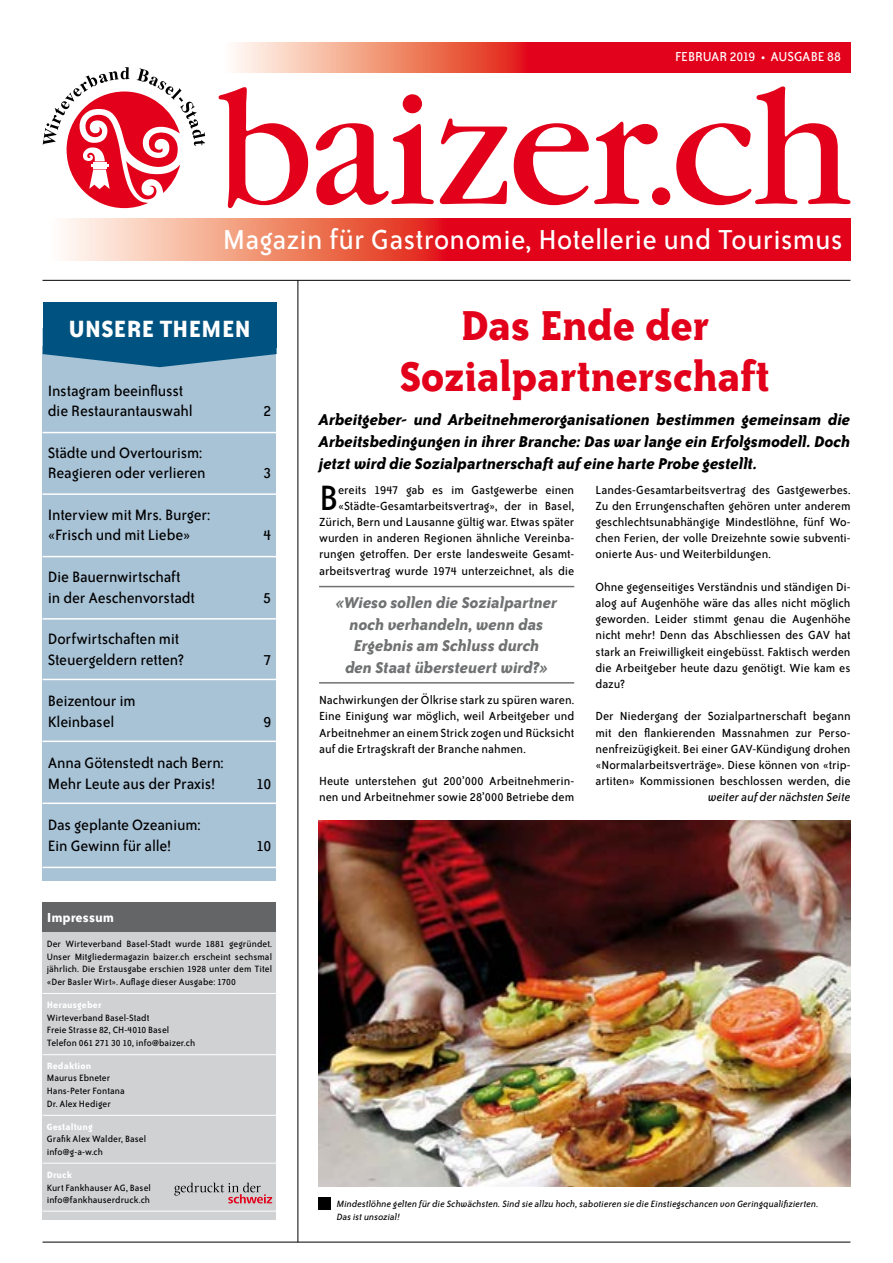
<style>
.page{position:relative;width:893px;height:1263px;background:#fff}
.page>*{position:absolute;margin:0;border:0;box-sizing:border-box;transform-origin:0 0}
.t1{font:700 48px/51px "Bailey Quad ITC";letter-spacing:-.01em;color:#e2001a;text-align:center}
.t2{font:40.5px "Bailey Sans ITC";color:#000}
.t3{font:31.5px "Bailey Sans ITC";color:#fff}
.t4{font:700 27px "Bailey Sans ITC";color:#fff}
.t5{font:italic 700 18px/21.6px "Bailey Sans ITC";letter-spacing:-.01em;color:#000;text-align:justify}
.t6{font:italic 700 18px/21.6px "Bailey Sans ITC";letter-spacing:-.01em;color:#707172;text-align:center}
.t7{font:17.25px/20.7px "Bailey Sans ITC";letter-spacing:-.015em;color:#000}
.t8{font:15px "Bailey Sans ITC";letter-spacing:-.01em;color:#fff}
.t9{font:700 15px "Bailey Sans ITC";color:#fff}
.t10{font:13.5px/16.2px "Bailey Sans ITC";letter-spacing:-.005em;color:#000;text-align:justify}
.t11{font:italic 13.5px "Bailey Sans ITC";letter-spacing:-.005em;color:#000}
.t12{font:10.5px/12.6px "Bailey Sans ITC";letter-spacing:.005em;color:#000}
.t13{font:italic 10.5px/12.6px "Bailey Sans ITC";letter-spacing:.005em;color:#000}
.t14{font:700 10.5px "Bailey Sans ITC";letter-spacing:.015em;color:#fff}
</style>
<div class="page">
<svg style="left:233px;top:43px;width:617px;height:29px;background:#e94649"></svg>
<svg style="left:64px;top:218px;width:786px;height:43px;background:#e94749"></svg>
<hr style="left:43px;top:280px;width:807px;height:1px;background:#000">
<hr style="left:298px;top:280px;width:1px;height:962px;background:#000">
<div style="left:42px;top:905px;width:234px;height:315px;background:#d0d1d2"></div>
<div style="left:43px;top:902px;width:233px;height:30px;background:#646567"></div>
<hr style="left:43px;top:993px;width:233px;height:1px;background:#fff">
<hr style="left:43px;top:1054px;width:233px;height:1px;background:#fff">
<hr style="left:43px;top:1163px;width:233px;height:1px;background:#fff">
<hr style="left:43px;top:1115px;width:233px;height:1px;background:#fff">
<hr style="left:43px;top:1242px;width:807px;height:1px;background:#000">
<svg style="left:219px;top:87px;width:89px;height:121px"></svg>
<svg style="left:316px;top:94px;width:118px;height:111px"></svg>
<svg style="left:440px;top:119px;width:67px;height:85px"></svg>
<svg style="left:514px;top:122px;width:144px;height:83px"></svg>
<div style="left:652px;top:187px;width:18px;height:18px;background:#e2001a;border-radius:50%"></div>
<svg style="left:676px;top:86px;width:174px;height:119px"></svg>
<hr style="left:42px;top:1211px;width:234px;height:1px;background:#fff">
<svg style="left:174px;top:1182px;width:98px;height:21px"></svg>
<div style="left:43px;top:302px;width:234px;height:46px;background:#005380"></div>
<div style="left:43px;top:346px;width:233px;height:535px;background:#a8c2d6"></div>
<hr style="left:43px;top:493px;width:234px;height:2px;background:#fff">
<hr style="left:43px;top:432px;width:234px;height:1px;background:#fff">
<svg style="left:43px;top:346px;width:234px;height:21px"></svg>
<hr style="left:43px;top:556px;width:234px;height:1px;background:#fff">
<hr style="left:43px;top:618px;width:234px;height:2px;background:#fff">
<hr style="left:43px;top:679px;width:234px;height:1px;background:#fff">
<hr style="left:43px;top:740px;width:234px;height:2px;background:#fff">
<hr style="left:43px;top:802px;width:234px;height:2px;background:#fff">
<hr style="left:43px;top:867px;width:234px;height:1px;background:#fff">
<div style="left:319px;top:1197px;width:12px;height:12px;background:#000"></div>
<img style="left:319px;top:821px;width:531px;height:366px">
<svg style="left:43px;top:67px;width:162px;height:141px"></svg>
<hr style="left:319px;top:586px;width:255px;height:1px;background:#707172">
<hr style="left:319px;top:682px;width:255px;height:2px;background:#707172">
<p class="t8" style="left:675px;top:49px;width:167px">FEBRUAR 2019 • AUSGABE 88</p>
<h3 class="t3" style="left:223px;top:223px;width:622px">Magazin für Gastronomie, Hotellerie und Tourismus</h3>
<h3 class="t4" style="left:68px;top:314px;width:184px">UNSERE THEMEN</h3>
<p class="t7" style="left:48px;top:380px;width:147px">Instagram beeinflusst die Restaurantauswahl</p>
<p class="t7" style="left:48px;top:442px;width:159px">Städte und Overtourism:<br>Reagieren oder verlieren</p>
<p class="t7" style="left:48px;top:504px;width:164px">Interview mit Mrs. Burger: «Frisch und mit Liebe»</p>
<p class="t7" style="left:48px;top:566px;width:149px">Die Bauernwirtschaft in der Aeschenvorstadt</p>
<p class="t7" style="left:48px;top:629px;width:138px">Dorfwirtschaften mit<br>Steuergeldern retten?</p>
<p class="t7" style="left:48px;top:691px;width:89px">Beizentour im<br>Kleinbasel</p>
<p class="t7" style="left:48px;top:753px;width:177px">Anna Götenstedt nach Bern:<br>Mehr Leute aus der Praxis!</p>
<p class="t7" style="left:48px;top:815px;width:154px">Das geplante Ozeanium:<br>Ein Gewinn für alle!</p>
<p class="t7" style="left:263px;top:401px;width:9px">2</p>
<p class="t7" style="left:263px;top:463px;width:9px">3</p>
<p class="t7" style="left:263px;top:525px;width:9px">4</p>
<p class="t7" style="left:263px;top:587px;width:10px">5</p>
<p class="t7" style="left:263px;top:649px;width:9px">7</p>
<p class="t7" style="left:263px;top:711px;width:9px">9</p>
<p class="t7" style="left:256px;top:773px;width:17px">10</p>
<p class="t7" style="left:256px;top:836px;width:17px">10</p>
<p class="t9" style="left:47px;top:909px;width:69px">Impressum</p>
<p class="t12" style="left:47px;top:938px;width:227px;text-align:justify">Der Wirteverband Basel-Stadt wurde 1881 gegründet.<br>Unser Mitgliedermagazin baizer.ch erscheint sechsmal jährlich. Die Erstausgabe erschien 1928 unter dem Titel «Der Basler Wirt». Auflage dieser Ausgabe: 1700</p>
<p class="t14" style="left:47px;top:999px;width:56px">Herausgeber</p>
<p class="t12" style="left:47px;top:1011px;width:150px">Wirteverband Basel-Stadt<br>Freie Strasse 82, CH-4010 Basel<br>Telefon 061 271 30 10, info@baizer.ch</p>
<p class="t14" style="left:47px;top:1060px;width:46px">Redaktion</p>
<p class="t12" style="left:47px;top:1072px;width:79px">Maurus Ebneter<br>Hans-Peter Fontana<br>Dr. Alex Hediger</p>
<p class="t14" style="left:47px;top:1121px;width:47px">Gestaltung</p>
<p class="t12" style="left:47px;top:1133px;width:101px">Grafik Alex Walder, Basel info@g-a-w.ch</p>
<p class="t14" style="left:47px;top:1169px;width:27px">Druck</p>
<p class="t12" style="left:47px;top:1181px;width:106px">Kurt Fankhauser AG, Basel info@fankhauserdruck.ch</p>
<h1 class="t1" style="left:399px;top:299px;width:372px">Das Ende der<br>Sozialpartnerschaft</h1>
<h3 class="t5" style="left:319px;top:409px;width:533px">Arbeitgeber- und Arbeitnehmerorganisationen bestimmen gemeinsam die Arbeitsbedingungen in ihrer Branche: Das war lange ein Erfolgsmodell. Doch jetzt wird die Sozialpartnerschaft auf eine harte Probe gestellt.</h3>
<p class="t10" style="left:319px;top:482px;width:257px;text-align:right">ereits 1947 gab es im Gastgewerbe einen «Städte-Gesamtarbeitsvertrag», der in Basel, Zürich, Bern und Lausanne gültig war. Etwas später wurden in anderen Regionen ähnliche Vereinba&shy;rungen getroffen. Der erste landesweite Gesamt&shy;arbeitsvertrag wurde 1974 unterzeichnet, als die</p>
<h2 class="t2" style="left:319px;top:476px;width:21px">B</h2>
<h3 class="t6" style="left:336px;top:592px;width:223px">«Wieso sollen die Sozialpartner noch verhandeln, wenn das<br>Ergebnis am Schluss durch<br>den Staat übersteuert wird?»</h3>
<p class="t10" style="left:319px;top:692px;width:257px">Nachwirkungen der Ölkrise stark zu spüren waren.<br>Eine Einigung war möglich, weil Arbeitgeber und Arbeitnehmer an einem Strick zogen und Rücksicht auf die Ertragskraft der Branche nahmen.</p>
<p class="t10" style="left:319px;top:773px;width:257px">Heute unterstehen gut 200’000 Arbeitnehmerin&shy;nen und Arbeitnehmer sowie 28’000 Betriebe dem</p>
<p class="t10" style="left:595px;top:482px;width:257px">Landes-Gesamtarbeitsvertrag des Gastgewerbes.<br>Zu den Errungenschaften gehören unter anderem geschlechtsunabhängige Mindestlöhne, fünf Wo&shy;chen Ferien, der volle Dreizehnte sowie subventi&shy;onierte Aus- und Weiterbildungen.</p>
<p class="t10" style="left:595px;top:579px;width:257px">Ohne gegenseitiges Verständnis und ständigen Di&shy;alog auf Augenhöhe wäre das alles nicht möglich geworden. Leider stimmt genau die Augenhöhe nicht mehr! Denn das Abschliessen des GAV hat stark an Freiwilligkeit eingebüsst. Faktisch werden die Arbeitgeber heute dazu genötigt. Wie kam es dazu?</p>
<p class="t10" style="left:595px;top:708px;width:257px">Der Niedergang der Sozialpartnerschaft begann mit den flankierenden Massnahmen zur Perso&shy;nenfreizügigkeit. Bei einer GAV-Kündigung drohen «Normalarbeitsverträge». Diese können von «trip&shy;artiten» Kommissionen beschlossen werden, die</p>
<p class="t11" style="left:708px;top:790px;width:144px">weiter auf der nächsten Seite</p>
<p class="t13" style="left:337px;top:1198px;width:483px">Mindestlöhne gelten für die Schwächsten. Sind sie allzu hoch, sabotieren sie die Einstiegschancen von Geringqualifizierten.<br>Das ist unsozial!</p>
</div>
